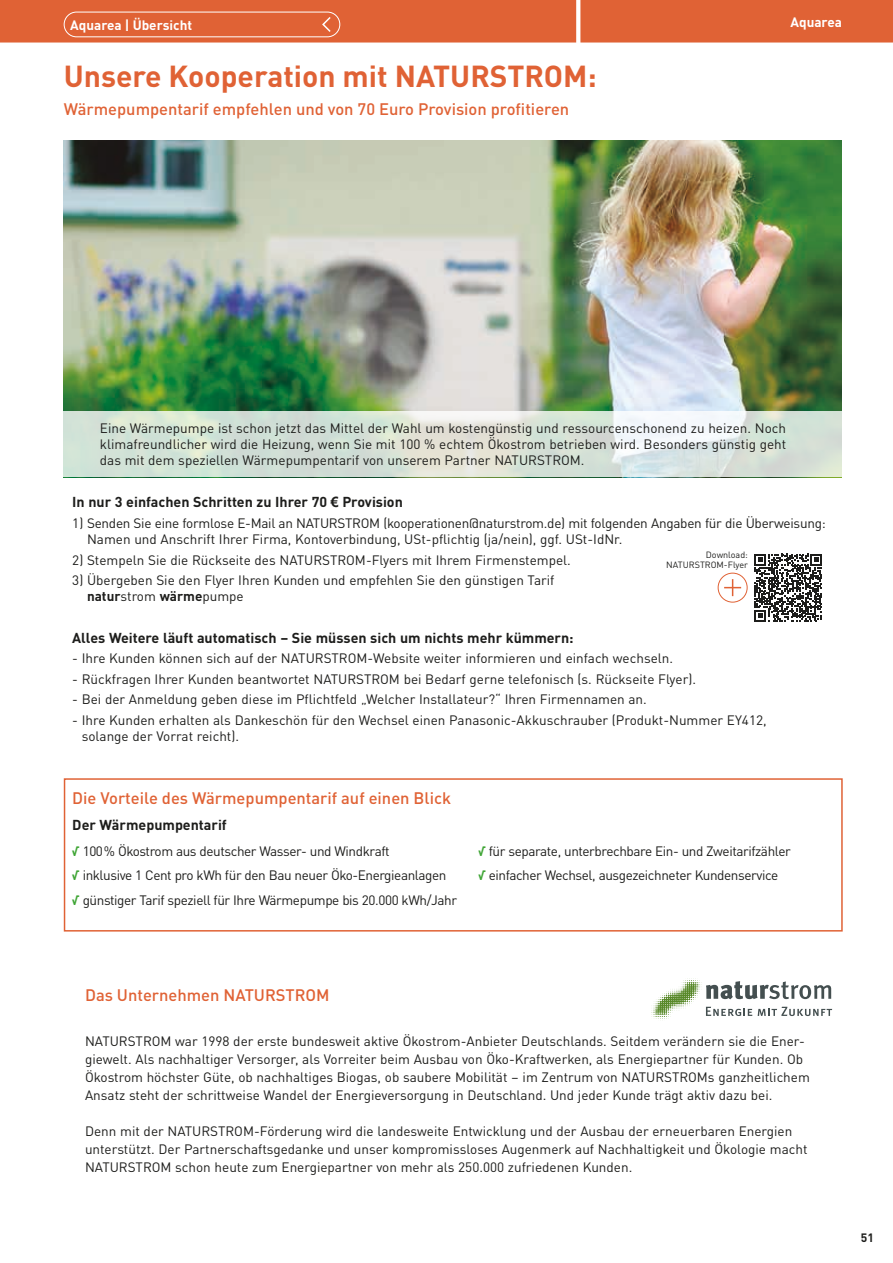
<style>
.page{position:relative;width:893px;height:1263px;background:#fff}
.page>*{position:absolute;margin:0;border:0;box-sizing:border-box;transform-origin:0 0}
.t1{font:700 30px "DIN Pro";color:#e06235}
.t2{font:500 16.5px "DIN Pro";color:#e06235}
.t3{font:700 14.25px "DIN Pro";color:#1d1d1b}
.t4{font:13.5px/18px "DIN Pro";color:#1d1d1b}
.t5{font:13.5px/24.8px "DIN Pro";letter-spacing:-.03em;color:#1d1d1b}
.t6{font:13.5px/16.2px "DIN Pro";letter-spacing:-.02em;color:#1d1d1b}
.t7{font:700 13.5px "DIN Pro";color:#fff}
.t8{font:700 12px "DIN Pro";color:#1d1d1b}
.t9{font:9px/10.8px "DIN Pro";color:#1d1d1b;text-align:right}
.s1{font-family:"Arial"}
.s2{font-weight:700}
.s3{font-weight:700;color:#3fa535}
</style>
<div class="page">
<img style="left:64px;top:140px;width:778px;height:271px">
<svg style="left:64px;top:411px;width:778px;height:66px;background:#d9e3da"></svg>
<svg style="left:652px;top:978px;width:180px;height:41px"></svg>
<svg style="left:754px;top:554px;width:68px;height:67px"></svg>
<div style="left:64px;top:778px;width:779px;height:153px;border:2px solid #e06235"></div>
<div style="left:0;top:0;width:893px;height:43px;background:#e06235"></div>
<div style="left:64px;top:12px;width:276px;height:25px;border:1px solid #fff;border-radius:12px"></div>
<div style="left:718px;top:573px;width:29px;height:29px;border:1px solid #e06235;border-radius:50%"></div>
<svg style="left:724px;top:579px;width:17px;height:17px"></svg>
<p class="t7" style="left:70px;top:14px;width:123px">Aquarea | Übersicht</p>
<h1 class="t1" style="left:64px;top:52px;width:535px">Unsere Kooperation mit NATURSTROM:</h1>
<p class="t2" style="left:64px;top:96px;width:507px">Wärmepumpentarif empfehlen und von 70 Euro Provision profitieren</p>
<p class="t7" style="left:790px;top:12px;width:53px">Aquarea</p>
<p class="t4" style="left:100px;top:419px;width:688px;line-height:16.2px;text-align:justify">Eine Wärmepumpe ist schon jetzt das Mittel der Wahl um kostengünstig und ressourcenschonend zu heizen. Noch klimafreundlicher wird die Heizung, wenn Sie mit 100 % echtem Ökostrom betrieben wird. Besonders günstig geht das mit dem speziellen Wärmepumpentarif von unserem Partner NATURSTROM.</p>
<p class="t3" style="left:72px;top:491px;width:332px">In nur 3 einfachen Schritten zu Ihrer 70 <span class="s1">€</span> Provision</p>
<p class="t6" style="left:87px;top:514px;width:740px;text-indent:-15px">1) Senden Sie eine formlose E-Mail an NATURSTROM (kooperationen@naturstrom.de) mit folgenden Angaben für die Überweisung:<br>Namen und Anschrift Ihrer Firma, Kontoverbindung, USt-pflichtig (ja/nein), ggf. USt-IdNr.</p>
<p class="t4" style="left:72px;top:550px;width:500px">2) Stempeln Sie die Rückseite des NATURSTROM-Flyers mit Ihrem Firmenstempel.</p>
<p class="t4" style="left:87px;top:571px;width:469px;line-height:16.2px;text-indent:-15px">3) Übergeben Sie den Flyer Ihren Kunden und empfehlen Sie den günstigen Tarif <span class="s2">natur</span>strom <span class="s2">wärme</span>pumpe</p>
<p class="t3" style="left:72px;top:627px;width:503px">Alles Weitere läuft automatisch – Sie müssen sich um nichts mehr kümmern:</p>
<p class="t4" style="left:72px;top:649px;width:602px">- Ihre Kunden können sich auf der NATURSTROM-Website weiter informieren und einfach wechseln.</p>
<p class="t4" style="left:72px;top:669px;width:625px">- Rückfragen Ihrer Kunden beantwortet NATURSTROM bei Bedarf gerne telefonisch (s. Rückseite Flyer).</p>
<p class="t4" style="left:72px;top:690px;width:576px">- Bei der Anmeldung geben diese im Pflichtfeld „Welcher Installateur?“ Ihren Firmennamen an.</p>
<p class="t4" style="left:82px;top:711px;width:686px;line-height:16.2px;text-indent:-9px">- Ihre Kunden erhalten als Dankeschön für den Wechsel einen Panasonic-Akkuschrauber (Produkt-Nummer EY412, solange der Vorrat reicht).</p>
<p class="t9" style="left:666px;top:548px;width:83px">Download:<br>NATURSTROM-Flyer</p>
<p class="t2" style="left:72px;top:785px;width:380px">Die Vorteile des Wärmepumpentarif auf einen Blick</p>
<p class="t3" style="left:72px;top:813px;width:156px">Der Wärmepumpentarif</p>
<p class="t5" style="left:72px;top:837px;width:386px"><span class="s3">√</span> 100% Ökostrom aus deutscher Wasser- und Windkraft<br><span class="s3">√</span> inklusive 1 Cent pro kWh für den Bau neuer Öko-Energieanlagen <span class="s3">√</span> günstiger Tarif speziell für Ihre Wärmepumpe bis 20.000 kWh/Jahr</p>
<p class="t5" style="left:478px;top:837px;width:314px"><span class="s3">√</span> für separate, unterbrechbare Ein- und Zweitarifzähler <span class="s3">√</span> einfacher Wechsel, ausgezeichneter Kundenservice</p>
<p class="t2" style="left:85px;top:982px;width:246px">Das Unternehmen NATURSTROM</p>
<p class="t4" style="left:85px;top:1031px;width:726px">NATURSTROM war 1998 der erste bundesweit aktive Ökostrom-Anbieter Deutschlands. Seitdem verändern sie die Ener&shy;giewelt. Als nachhaltiger Versorger, als Vorreiter beim Ausbau von Öko-Kraftwerken, als Energiepartner für Kunden. Ob Ökostrom höchster Güte, ob nachhaltiges Biogas, ob saubere Mobilität – im Zentrum von NATURSTROMs ganzheitlichem Ansatz steht der schrittweise Wandel der Energieversorgung in Deutschland. Und jeder Kunde trägt aktiv dazu bei.</p>
<p class="t4" style="left:85px;top:1121px;width:724px">Denn mit der NATURSTROM-Förderung wird die landesweite Entwicklung und der Ausbau der erneuerbaren Energien unterstützt. Der Partnerschaftsgedanke und unser kompromissloses Augenmerk auf Nachhaltigkeit und Ökologie macht<br>NATURSTROM schon heute zum Energiepartner von mehr als 250.000 zufriedenen Kunden.</p>
<p class="t8" style="left:861px;top:1229px;width:15px">51</p>
</div>
